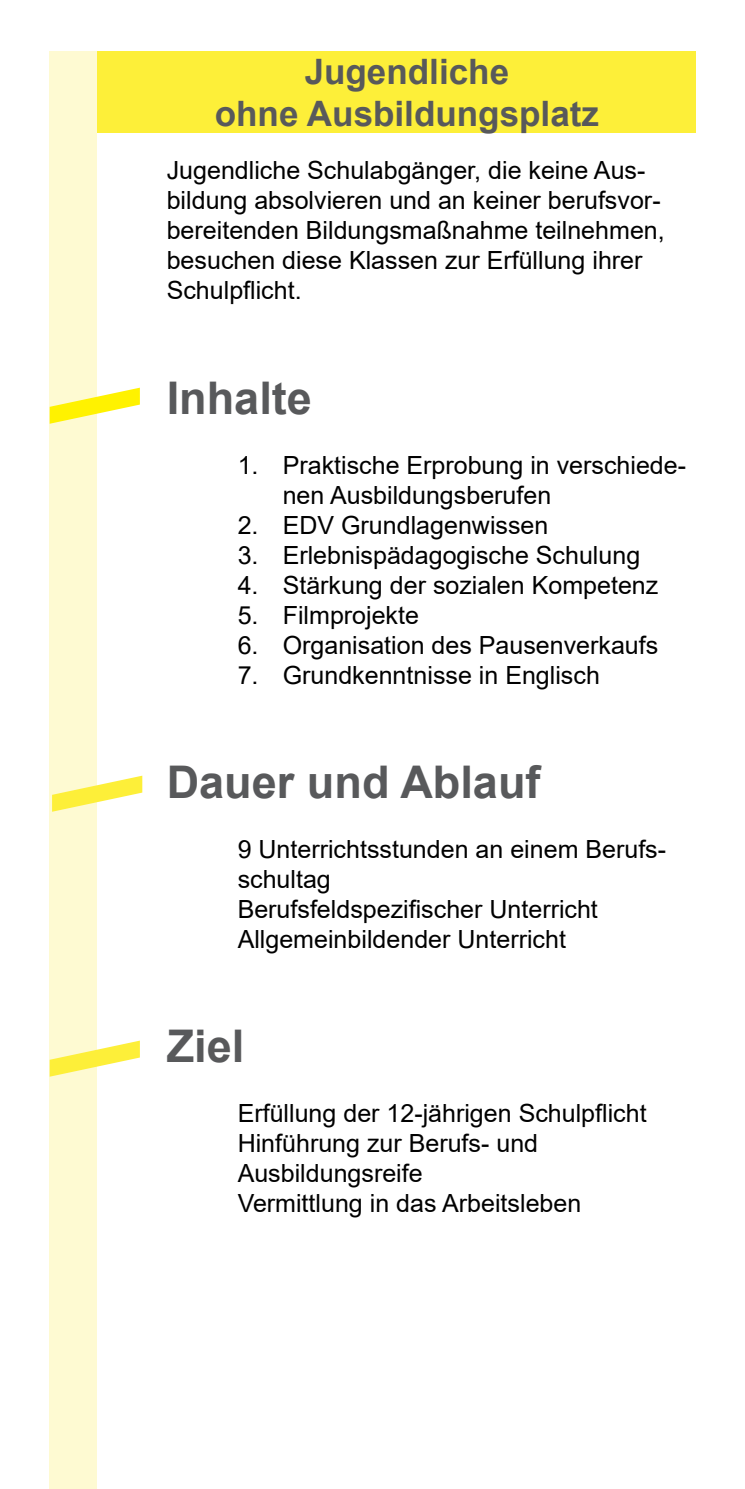
<style>
.page{position:relative;width:745px;height:1489px;background:#fff}
.page>*{position:absolute;margin:0;border:0;box-sizing:border-box;transform-origin:0 0}
.t1{font:700 45px "Arial";color:#58595b}
.t2{font:700 35px/42px "Arial";color:#58595b;text-align:center}
.t3{font:25px/30px "Arial";color:#000}
</style>
<div class="page">
<div style="left:50px;top:51px;width:47px;height:1437px;background:#fefad2"></div>
<div style="left:97px;top:51px;width:597px;height:82px;background:#fdef39"></div>
<svg style="left:50px;top:1040px;width:90px;height:36px"></svg>
<svg style="left:50px;top:387px;width:90px;height:37px"></svg>
<svg style="left:52px;top:775px;width:90px;height:36px"></svg>
<h2 class="t2" style="left:215px;top:51px;width:385px">Jugendliche<br>ohne Ausbildungsplatz</h2>
<p class="t3" style="left:167px;top:155px;width:499px">Jugendliche Schulabgänger, die keine Aus&shy;bildung absolvieren und an keiner berufsvor&shy;bereitenden Bildungsmaßnahme teilnehmen, besuchen diese Klassen zur Erfüllung ihrer Schulpflicht.</p>
<h1 class="t1" style="left:167px;top:366px;width:147px">Inhalte</h1>
<p class="t3" style="left:282px;top:449px;width:404px;text-indent:-45px">1. Praktische Erprobung in verschiede&shy;nen Ausbildungsberufen</p>
<p class="t3" style="left:237px;top:509px;width:312px">2. EDV Grundlagenwissen</p>
<p class="t3" style="left:237px;top:539px;width:404px">3. Erlebnispädagogische Schulung</p>
<p class="t3" style="left:237px;top:569px;width:422px">4. Stärkung der sozialen Kompetenz</p>
<p class="t3" style="left:237px;top:599px;width:183px">5. Filmprojekte</p>
<p class="t3" style="left:237px;top:629px;width:422px">6. Organisation des Pausenverkaufs</p>
<p class="t3" style="left:237px;top:659px;width:363px">7. Grundkenntnisse in Englisch</p>
<h1 class="t1" style="left:167px;top:750px;width:375px">Dauer und Ablauf</h1>
<p class="t3" style="left:237px;top:833px;width:430px">9 Unterrichtsstunden an einem Berufs&shy;schultag<br>Berufsfeldspezifischer Unterricht<br>Allgemeinbildender Unterricht</p>
<h1 class="t1" style="left:167px;top:1014px;width:79px">Ziel</h1>
<p class="t3" style="left:237px;top:1097px;width:410px">Erfüllung der 12-jährigen Schulpflicht<br>Hinführung zur Berufs- und<br>Ausbildungsreife<br>Vermittlung in das Arbeitsleben</p>
</div>
